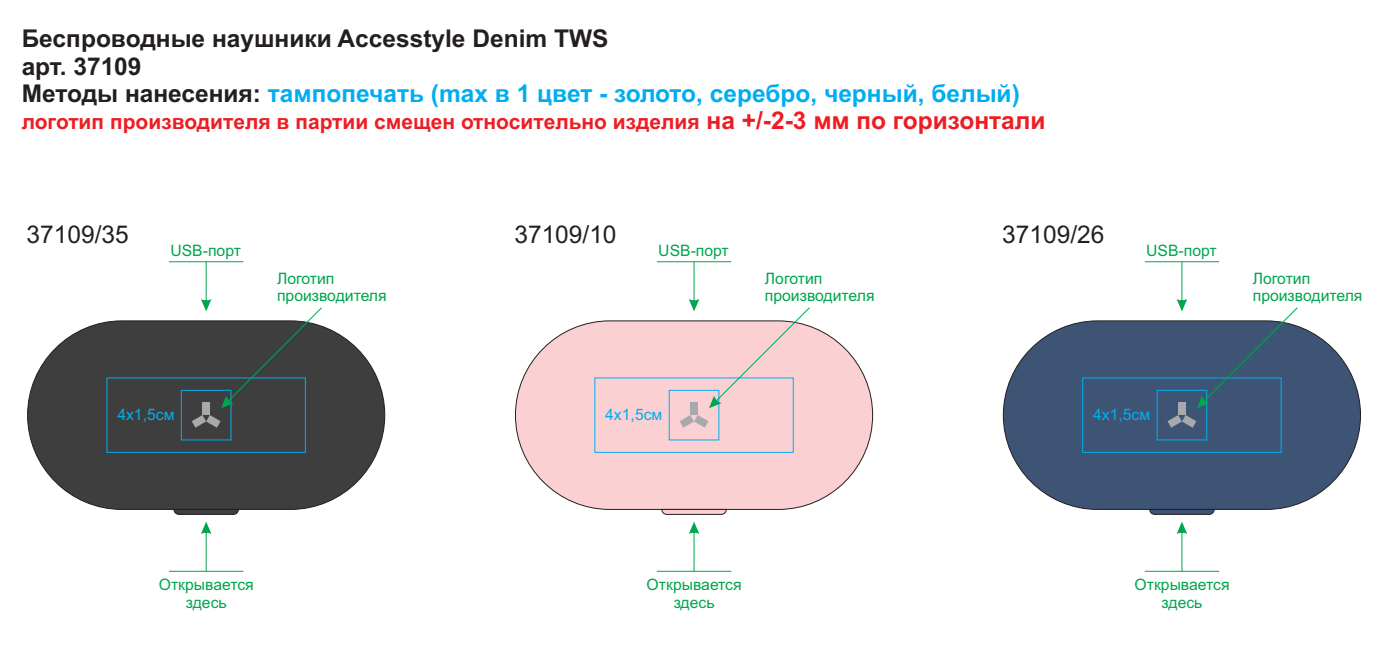
<style>
.page{position:relative;width:1389px;height:645px;background:#fff}
.page>*{position:absolute;margin:0;border:0;box-sizing:border-box;transform-origin:0 0}
.t1{font:700 24.5px/27.3px "Arial";color:#231f20}
.t2{font:24.5px "Arial";color:#231f20}
.t3{font:700 21px "Arial";color:#ee1d23}
.t4{font:15.75px/17.7px "Arial";color:#00a54f;text-align:center}
.t5{font:15.75px "Arial";color:#00aeef}
.s1{color:#00aeef}
.s2{font-size:24.5px}
</style>
<div class="page">
<div style="left:27px;top:320px;width:358px;height:190px;background:#3e3e3f;border:1px solid #231f20;border-radius:94px"></div>
<svg style="left:173px;top:508px;width:66px;height:7px"></svg>
<svg style="left:201px;top:262px;width:10px;height:49px"></svg>
<hr style="left:169px;top:261px;width:74px;height:1px;background:#00a54f">
<svg style="left:201px;top:522px;width:10px;height:49px"></svg>
<hr style="left:169px;top:571px;width:74px;height:1px;background:#00a54f">
<div style="left:106px;top:377px;width:200px;height:76px;border:1px solid #00aeef"></div>
<div style="left:202px;top:403px;width:8px;height:12px;background:#a8a9ad"></div>
<svg style="left:192px;top:415px;width:29px;height:13px"></svg>
<div style="left:515px;top:320px;width:358px;height:190px;background:#fad0d3;border:1px solid #231f20;border-radius:94px"></div>
<svg style="left:661px;top:508px;width:66px;height:7px"></svg>
<svg style="left:689px;top:262px;width:10px;height:49px"></svg>
<hr style="left:657px;top:261px;width:74px;height:1px;background:#00a54f">
<svg style="left:689px;top:522px;width:10px;height:49px"></svg>
<hr style="left:657px;top:571px;width:74px;height:1px;background:#00a54f">
<div style="left:594px;top:377px;width:200px;height:76px;border:1px solid #00aeef"></div>
<div style="left:690px;top:403px;width:8px;height:12px;background:#a8a9ad"></div>
<svg style="left:680px;top:415px;width:29px;height:13px"></svg>
<div style="left:1003px;top:320px;width:358px;height:190px;background:#3e5475;border:1px solid #231f20;border-radius:94px"></div>
<svg style="left:1149px;top:508px;width:66px;height:7px"></svg>
<svg style="left:1177px;top:262px;width:10px;height:49px"></svg>
<hr style="left:1145px;top:261px;width:74px;height:1px;background:#00a54f">
<svg style="left:1177px;top:522px;width:10px;height:49px"></svg>
<hr style="left:1145px;top:571px;width:74px;height:1px;background:#00a54f">
<div style="left:1082px;top:377px;width:200px;height:76px;border:1px solid #00aeef"></div>
<div style="left:1178px;top:403px;width:8px;height:12px;background:#a8a9ad"></div>
<svg style="left:1167px;top:415px;width:29px;height:13px"></svg>
<div style="left:181px;top:390px;width:50px;height:50px;border:1px solid #00aeef"></div>
<div style="left:1157px;top:390px;width:50px;height:50px;border:1px solid #00aeef"></div>
<svg style="left:709px;top:307px;width:101px;height:101px"></svg>
<svg style="left:1197px;top:307px;width:101px;height:101px"></svg>
<svg style="left:221px;top:307px;width:101px;height:101px"></svg>
<h1 class="t1" style="left:22px;top:27px;width:1000px">Беспроводные наушники Accesstyle Denim TWS<br>арт. 37109<br>Методы нанесения: <span class="s1">тампопечать (max в 1 цвет - золото, серебро, черный, белый)</span></h1>
<h2 class="t3" style="left:22px;top:114px;width:1025px">логотип производителя в партии смещен относительно изделия <span class="s2">на +/-2-3 мм по горизонтали</span></h2>
<h1 class="t2" style="left:27px;top:225px;width:104px">37109/35</h1>
<h1 class="t2" style="left:514px;top:225px;width:104px">37109/10</h1>
<h1 class="t2" style="left:1002px;top:225px;width:104px">37109/26</h1>
<p class="t4" style="left:170px;top:243px;width:72px">USB-порт</p>
<p class="t4" style="left:658px;top:243px;width:72px">USB-порт</p>
<p class="t4" style="left:1146px;top:243px;width:72px">USB-порт</p>
<p class="t5" style="left:117px;top:408px;width:59px">4х1,5см</p>
<p class="t4" style="left:277px;top:271px;width:111px;text-align:left">Логотип производителя</p>
<p class="t4" style="left:159px;top:577px;width:97px">Открывается здесь</p>
<p class="t5" style="left:605px;top:408px;width:59px">4х1,5см</p>
<p class="t4" style="left:765px;top:271px;width:111px;text-align:left">Логотип производителя</p>
<p class="t4" style="left:1253px;top:271px;width:111px;text-align:left">Логотип производителя</p>
<p class="t5" style="left:1093px;top:408px;width:59px">4х1,5см</p>
<p class="t4" style="left:647px;top:577px;width:97px">Открывается здесь</p>
<p class="t4" style="left:1135px;top:577px;width:97px">Открывается здесь</p>
</div>
